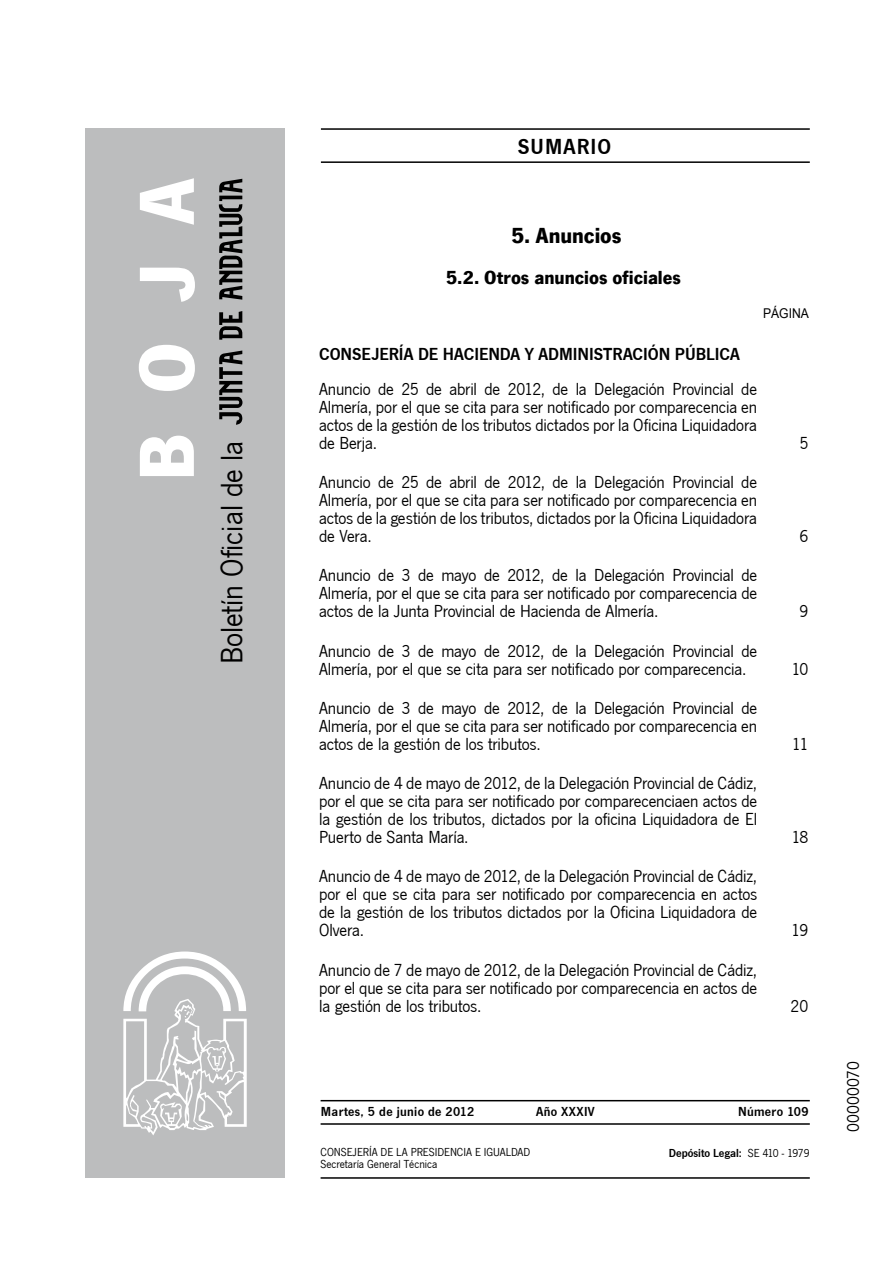
<style>
.page{position:relative;width:893px;height:1263px;background:#fff}
.page>*{position:absolute;margin:0;border:0;box-sizing:border-box;transform-origin:0 0}
.t1{font:700 81px "News Got T";color:#fff}
.t2{font:31.95px "News Got T";color:#000}
.t3{font:700 22.5px "News Got T";letter-spacing:-.005em;color:#000}
.t4{font:600 22.5px "News Got T";letter-spacing:.05em;color:#000}
.t5{font:700 19.5px "News Got T";color:#000}
.t6{font:18px/18px "News Got T";letter-spacing:-.005em;color:#000;text-align:justify}
.t7{font:600 18px "News Got T";color:#000}
.t8{font:600 13.5px "News Got T";letter-spacing:.025em;color:#000}
.t9{font:13.5px "Arial";color:#000;scale:.9 1}
.t10{font:12px/12px "News Got T";color:#000}
.t11{font:600 12px "News Got T";color:#000}
.s1{font-weight:400}
</style>
<div class="page">
<hr style="left:321px;top:128px;width:488px;height:2px;background:#000">
<hr style="left:321px;top:161px;width:488px;height:2px;background:#000">
<div style="left:85px;top:128px;width:200px;height:1050px;background:#bcbdbe"></div>
<svg style="left:219px;top:351px;width:23px;height:74px"></svg>
<svg style="left:219px;top:311px;width:23px;height:29px"></svg>
<svg style="left:219px;top:179px;width:23px;height:121px"></svg>
<svg style="left:123px;top:952px;width:124px;height:183px"></svg>
<hr style="left:320px;top:1100px;width:489px;height:1px;background:#000">
<hr style="left:320px;top:1177px;width:489px;height:2px;background:#000">
<hr style="left:320px;top:1123px;width:489px;height:2px;background:#000">
<h1 class="t1" style="left:119px;top:481px;width:305px;rotate:-90deg">BOJA</h1>
<h2 class="t2" style="left:214px;top:664px;width:225px;rotate:-90deg">Boletín Oficial de la</h2>
<p class="t4" style="left:517px;top:134px;width:95px">SUMARIO</p>
<p class="t3" style="left:511px;top:222px;width:112px">5. Anuncios</p>
<p class="t5" style="left:446px;top:266px;width:236px">5.2. Otros anuncios oficiales</p>
<p class="t9" style="left:763px;top:305px;width:53px">PÁGINA</p>
<p class="t7" style="left:319px;top:343px;width:181px">CONSEJERÍA DE HACI ENDA</p>
<p class="t7" style="left:525px;top:343px;width:34px">Y ADMINIS</p>
<p class="t7" style="left:603px;top:343px;width:19px">TRACI</p>
<p class="t7" style="left:648px;top:343px;width:68px">ÓN PÚBLICA</p>
<p class="t6" style="left:319px;top:380px;width:439px">Anuncio de 25 de abril de 2012, de la Delegación Provincial de Almería, por el que se cita para ser notificado por comparecencia en actos de la gestión de los tributos dictados por la Oficina Liquidadora de Berja.</p>
<p class="t6" style="left:319px;top:473px;width:439px">Anuncio de 25 de abril de 2012, de la Delegación Provincial de Almería, por el que se cita para ser notificado por comparecencia en actos de la gestión de los tributos, dictados por la Oficina Liquidadora de Vera.</p>
<p class="t6" style="left:319px;top:567px;width:439px">Anuncio de 3 de mayo de 2012, de la Delegación Provincial de Almería, por el que se cita para ser notificado por comparecencia de actos de la Junta Provincial de Hacienda de Almería.</p>
<p class="t6" style="left:319px;top:642px;width:439px">Anuncio de 3 de mayo de 2012, de la Delegación Provincial de<br>Almería, por el que se cita para ser notificado por comparecencia.</p>
<p class="t6" style="left:319px;top:699px;width:439px">Anuncio de 3 de mayo de 2012, de la Delegación Provincial de Almería, por el que se cita para ser notificado por comparecencia en actos de la gestión de los tributos.</p>
<p class="t6" style="left:319px;top:774px;width:439px">Anuncio de 4 de mayo de 2012, de la Delegación Provincial de Cádiz, por el que se cita para ser notificado por comparecenciaen actos de la gestión de los tributos, dictados por la oficina Liquidadora de El Puerto de Santa María.</p>
<p class="t6" style="left:319px;top:868px;width:439px">Anuncio de 4 de mayo de 2012, de la Delegación Provincial de Cádiz, por el que se cita para ser notificado por comparecencia en actos de la gestión de los tributos dictados por la Oficina Liquidadora de Olvera.</p>
<p class="t6" style="left:319px;top:961px;width:439px">Anuncio de 7 de mayo de 2012, de la Delegación Provincial de Cádiz, por el que se cita para ser notificado por comparecencia en actos de la gestión de los tributos.</p>
<p class="t6" style="left:799px;top:434px;width:10px">5</p>
<p class="t6" style="left:799px;top:527px;width:10px">6</p>
<p class="t6" style="left:799px;top:603px;width:10px">9</p>
<p class="t6" style="left:791px;top:660px;width:18px">10</p>
<p class="t6" style="left:792px;top:735px;width:18px">11</p>
<p class="t6" style="left:791px;top:828px;width:18px">18</p>
<p class="t6" style="left:791px;top:922px;width:19px">19</p>
<p class="t6" style="left:790px;top:997px;width:19px">20</p>
<p class="t8" style="left:321px;top:1104px;width:155px">MARTES, 5 DE JUNIO DE 2012</p>
<p class="t8" style="left:536px;top:1104px;width:60px">AÑO XXXIV</p>
<p class="t8" style="left:738px;top:1104px;width:72px">NÚMERO 109</p>
<p class="t10" style="left:320px;top:1146px;width:211px">CONSEJERÍA DE LA PRESIDENCIA E IGUALDAD<br>Secretaría General Técnica</p>
<p class="t11" style="left:668px;top:1146px;width:142px">DEPÓSITO LEGAL: <span class="s1">SE 410 - 1979</span></p>
<p class="t6" style="left:844px;top:1132px;width:72px;rotate:-90deg">00000070</p>
</div>
